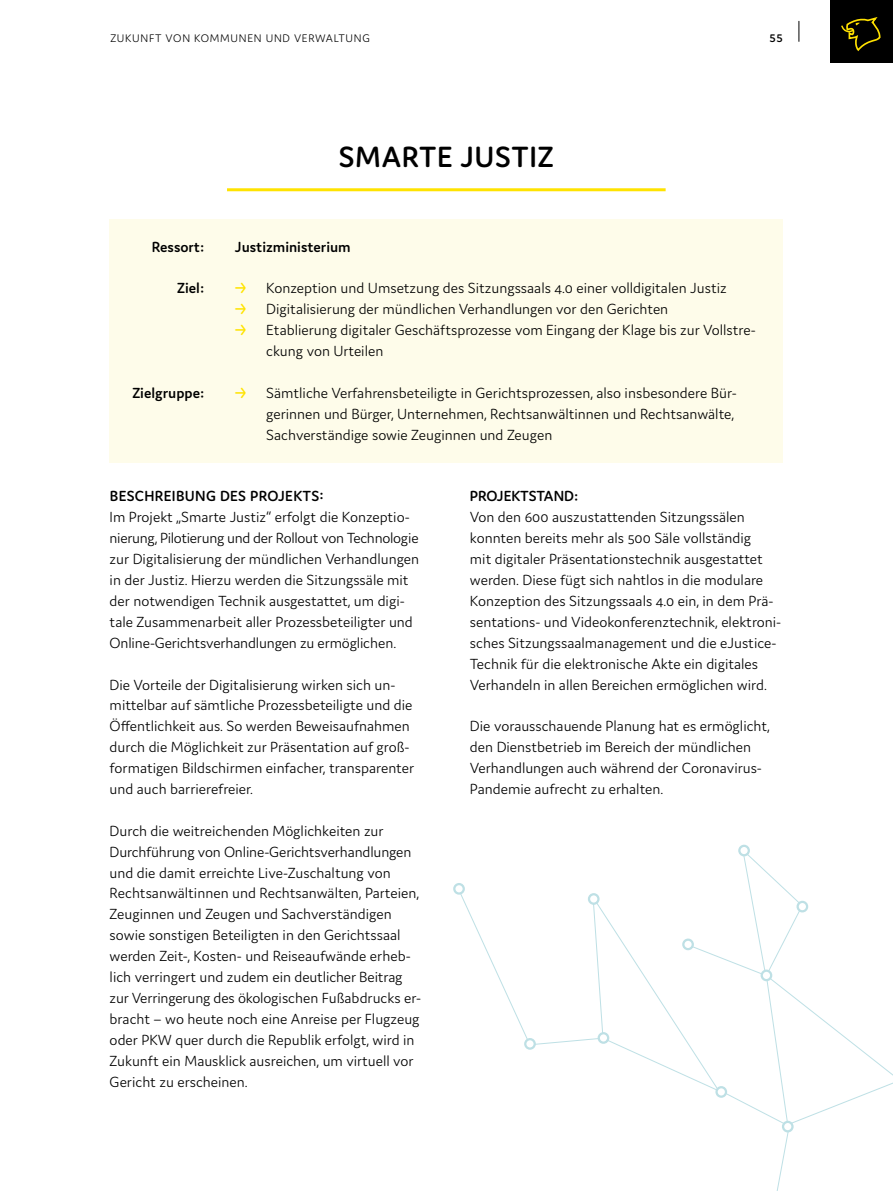
<style>
.page{position:relative;width:893px;height:1191px;background:#fff}
.page>*{position:absolute;margin:0;border:0;box-sizing:border-box;transform-origin:0 0}
.t1{font:600 31.2px "Domus";letter-spacing:.025em;color:#000}
.t2{font:300 15.6px/20.9px "Domus";color:#000}
.t3{font:600 15.6px "Domus";color:#000}
.t4{font:600 15.6px "Domus";letter-spacing:.025em;color:#000}
.t5{font:300 11.7px "Domus";letter-spacing:.065em;color:#000}
.t6{font:600 11.7px "Domus";color:#000}
.s1{font-weight:600;color:#ffe300}
</style>
<div class="page">
<div style="left:110px;top:220px;width:673px;height:243px;background:#fefcea"></div>
<hr style="left:227px;top:188px;width:439px;height:3px;background:#ffe300">
<div style="left:738px;top:844px;width:12px;height:12px;border:2px solid #bee0e5;border-radius:50%"></div>
<div style="left:782px;top:1120px;width:12px;height:12px;border:2px solid #bee0e5;border-radius:50%"></div>
<svg style="left:776px;top:1131px;width:13px;height:60px"></svg>
<div style="left:453px;top:883px;width:12px;height:11px;border:2px solid #bee0e5;border-radius:50%"></div>
<svg style="left:459px;top:852px;width:434px;height:272px"></svg>
<div style="left:830px;top:0;width:63px;height:63px;background:#000"></div>
<svg style="left:841px;top:17px;width:40px;height:34px"></svg>
<svg style="left:798px;top:21px;width:1px;height:20px"></svg>
<p class="t5" style="left:110px;top:32px;width:261px">ZUKUNFT VON KOMMUNEN UND VERWALTUNG</p>
<p class="t6" style="left:770px;top:32px;width:15px">55</p>
<p class="t3" style="left:152px;top:238px;width:54px">Ressort:</p>
<p class="t3" style="left:177px;top:280px;width:29px">Ziel:</p>
<p class="t3" style="left:132px;top:384px;width:73px">Zielgruppe:</p>
<h1 class="t1" style="left:339px;top:140px;width:216px">SMARTE JUSTIZ</h1>
<p class="t3" style="left:235px;top:238px;width:117px">Justizministerium</p>
<p class="t2" style="left:235px;top:278px;width:493px"><span class="s1">→</span> Konzeption und Umsetzung des Sitzungssaals 4.0 einer volldigitalen Justiz</p>
<p class="t2" style="left:235px;top:299px;width:435px"><span class="s1">→</span> Digitalisierung der mündlichen Verhandlungen vor den Gerichten</p>
<p class="t2" style="left:266px;top:319px;width:491px;text-indent:-31px"><span class="s1">→</span> Etablierung digitaler Geschäftsprozesse vom Eingang der Klage bis zur Vollstre&shy;ckung von Urteilen</p>
<p class="t2" style="left:266px;top:382px;width:472px;text-indent:-31px"><span class="s1">→</span> Sämtliche Verfahrensbeteiligte in Gerichtsprozessen, also insbesondere Bür&shy;gerinnen und Bürger, Unternehmen, Rechtsanwältinnen und Rechtsanwälte,<br>Sachverständige sowie Zeuginnen und Zeugen</p>
<p class="t4" style="left:110px;top:488px;width:216px">BESCHREIBUNG DES PROJEKTS:</p>
<p class="t2" style="left:110px;top:507px;width:311px">Im Projekt „Smarte Justiz“ erfolgt die Konzeptio&shy;nierung, Pilotierung und der Rollout von Technologie zur Digitalisierung der mündlichen Verhandlungen in der Justiz. Hierzu werden die Sitzungssäle mit der notwendigen Technik ausgestattet, um digi&shy;tale Zusammenarbeit aller Prozessbeteiligter und Online-Gerichtsverhandlungen zu ermöglichen.</p>
<p class="t2" style="left:110px;top:674px;width:306px">Die Vorteile der Digitalisierung wirken sich un&shy;mittelbar auf sämtliche Prozessbeteiligte und die Öffentlichkeit aus. So werden Beweisaufnahmen durch die Möglichkeit zur Präsentation auf groß&shy;formatigen Bildschirmen einfacher, transparenter und auch barrierefreier.</p>
<p class="t2" style="left:110px;top:820px;width:313px">Durch die weitreichenden Möglichkeiten zur Durchführung von Online-Gerichtsverhandlungen und die damit erreichte Live-Zuschaltung von Rechtsanwältinnen und Rechtsanwälten, Parteien, Zeuginnen und Zeugen und Sachverständigen sowie sonstigen Beteiligten in den Gerichtssaal werden Zeit-, Kosten- und Reiseaufwände erheb&shy;lich verringert und zudem ein deutlicher Beitrag zur Verringerung des ökologischen Fußabdrucks er&shy;bracht – wo heute noch eine Anreise per Flugzeug oder PKW quer durch die Republik erfolgt, wird in Zukunft ein Mausklick ausreichen, um virtuell vor Gericht zu erscheinen.</p>
<p class="t3" style="left:470px;top:488px;width:110px">PROJEKTSTAND:</p>
<p class="t2" style="left:470px;top:507px;width:313px">Von den 600 auszustattenden Sitzungssälen konnten bereits mehr als 500 Säle vollständig<br>mit digitaler Präsentationstechnik ausgestattet werden. Diese fügt sich nahtlos in die modulare Konzeption des Sitzungssaals 4.0 ein, in dem Prä&shy;sentations- und Videokonferenztechnik, elektroni&shy;sches Sitzungssaalmanagement und die eJustice-Technik für die elektronische Akte ein digitales Verhandeln in allen Bereichen ermöglichen wird.</p>
<p class="t2" style="left:470px;top:715px;width:302px">Die vorausschauende Planung hat es ermöglicht, den Dienstbetrieb im Bereich der mündlichen Verhandlungen auch während der Coronavirus-Pandemie aufrecht zu erhalten.</p>
</div>
